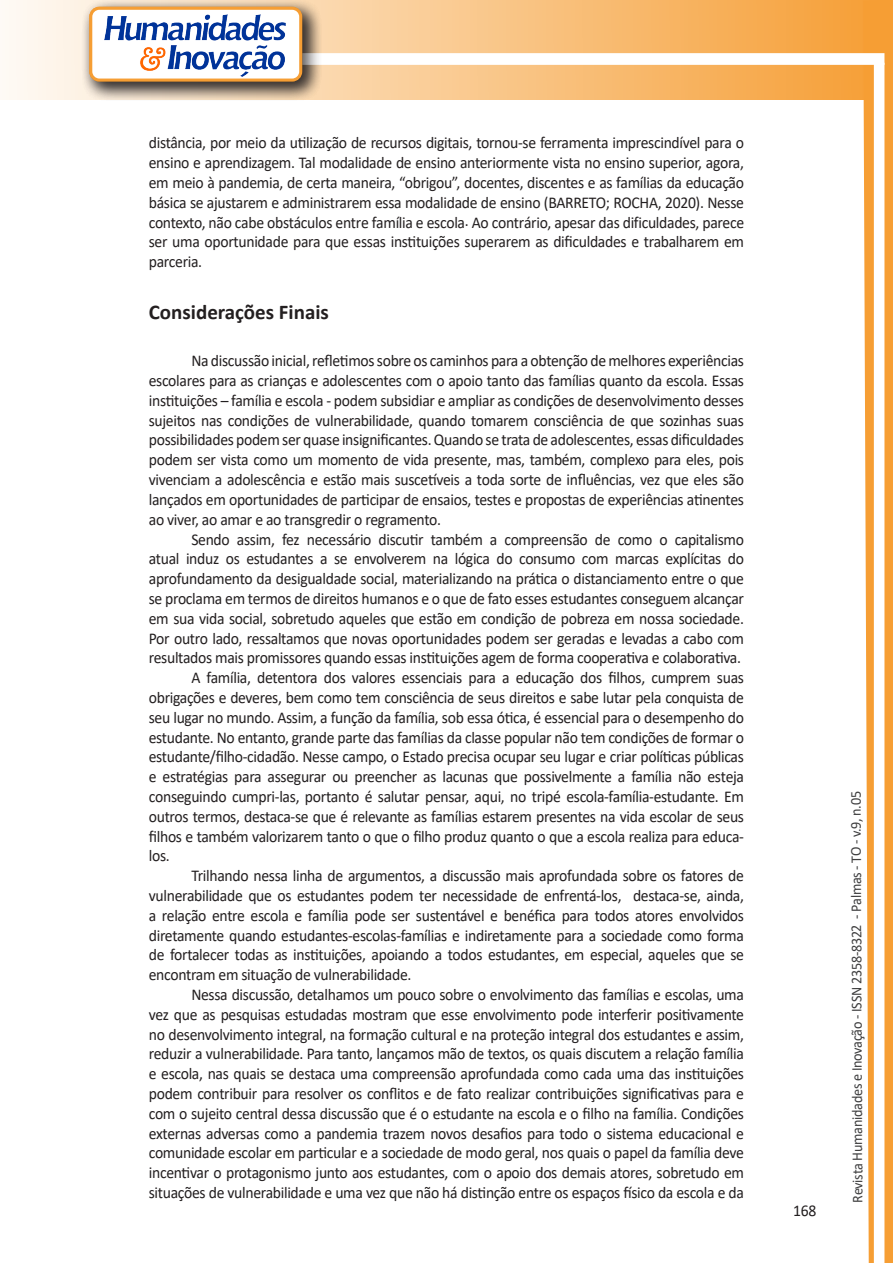
<style>
.page{position:relative;width:893px;height:1263px;background:#fff}
.page>*{position:absolute;margin:0;border:0;box-sizing:border-box;transform-origin:0 0}
.Titulo_2{font:700 21px "Calibri";color:#231f20}
.texto{font:16.5px/19.8px "Calibri";letter-spacing:-.02em;color:#231f20;text-align:justify;scale:.95 1}
.t1{font:15px "Calibri";letter-spacing:-.025em;color:#3e3e3f;scale:.95 1}
</style>
<div class="page">
<svg style="left:5px;top:0;width:858px;height:100px"></svg>
<div style="left:302px;top:53px;width:582px;height:12px;background:#fff;border:2px solid #fff"></div>
<svg style="left:863px;top:0;width:30px;height:1263px"></svg>
<div style="left:81px;top:0;width:241px;height:102px;background:#231f20;opacity:.75"></div>
<div style="left:91px;top:8px;width:210px;height:72px;background:#fff;border-radius:9px"></div>
<img style="left:104px;top:14px;width:181px;height:62px">
<div style="left:89px;top:7px;width:213px;height:75px;border:3px solid #f69e34;border-radius:9px"></div>
<p class="texto" style="left:149px;top:133px;width:628px">distância, por meio da utilização de recursos digitais, tornou-se ferramenta imprescindível para o ensino e aprendizagem. Tal modalidade de ensino anteriormente vista no ensino superior, agora, em meio à pandemia, de certa maneira, “obrigou”, docentes, discentes e as famílias da educação básica se ajustarem e administrarem essa modalidade de ensino (BARRETO; ROCHA, 2020). Nesse contexto, não cabe obstáculos entre família e escola. Ao contrário, apesar das dificuldades, parece ser uma oportunidade para que essas instituições superarem as dificuldades e trabalharem em parceria.</p>
<p class="Titulo_2" style="left:149px;top:298px;width:182px">Considerações Finais</p>
<p class="texto" style="left:149px;top:350px;width:628px;text-indent:43px">Na discussão inicial, refletimos sobre os caminhos para a obtenção de melhores experiências escolares para as crianças e adolescentes com o apoio tanto das famílias quanto da escola. Essas instituições – família e escola - podem subsidiar e ampliar as condições de desenvolvimento desses sujeitos nas condições de vulnerabilidade, quando tomarem consciência de que sozinhas suas possibilidades podem ser quase insignificantes. Quando se trata de adolescentes, essas dificuldades podem ser vista como um momento de vida presente, mas, também, complexo para eles, pois vivenciam a adolescência e estão mais suscetíveis a toda sorte de influências, vez que eles são lançados em oportunidades de participar de ensaios, testes e propostas de experiências atinentes ao viver, ao amar e ao transgredir o regramento.</p>
<p class="texto" style="left:149px;top:529px;width:628px;text-indent:43px">Sendo assim, fez necessário discutir também a compreensão de como o capitalismo atual induz os estudantes a se envolverem na lógica do consumo com marcas explícitas do aprofundamento da desigualdade social, materializando na prática o distanciamento entre o que se proclama em termos de direitos humanos e o que de fato esses estudantes conseguem alcançar em sua vida social, sobretudo aqueles que estão em condição de pobreza em nossa sociedade.<br>Por outro lado, ressaltamos que novas oportunidades podem ser geradas e levadas a cabo com resultados mais promissores quando essas instituições agem de forma cooperativa e colaborativa.</p>
<p class="texto" style="left:149px;top:667px;width:628px;text-indent:43px">A família, detentora dos valores essenciais para a educação dos filhos, cumprem suas obrigações e deveres, bem como tem consciência de seus direitos e sabe lutar pela conquista de seu lugar no mundo. Assim, a função da família, sob essa ótica, é essencial para o desempenho do estudante. No entanto, grande parte das famílias da classe popular não tem condições de formar o estudante/filho-cidadão. Nesse campo, o Estado precisa ocupar seu lugar e criar políticas públicas e estratégias para assegurar ou preencher as lacunas que possivelmente a família não esteja conseguindo cumpri-las, portanto é salutar pensar, aqui, no tripé escola-família-estudante. Em outros termos, destaca-se que é relevante as famílias estarem presentes na vida escolar de seus filhos e também valorizarem tanto o que o filho produz quanto o que a escola realiza para educa&shy;los.</p>
<p class="texto" style="left:149px;top:865px;width:628px;text-indent:43px">Trilhando nessa linha de argumentos, a discussão mais aprofundada sobre os fatores de vulnerabilidade que os estudantes podem ter necessidade de enfrentá-los, destaca-se, ainda, a relação entre escola e família pode ser sustentável e benéfica para todos atores envolvidos diretamente quando estudantes-escolas-famílias e indiretamente para a sociedade como forma de fortalecer todas as instituições, apoiando a todos estudantes, em especial, aqueles que se encontram em situação de vulnerabilidade.</p>
<p class="texto" style="left:149px;top:984px;width:628px;text-indent:43px">Nessa discussão, detalhamos um pouco sobre o envolvimento das famílias e escolas, uma vez que as pesquisas estudadas mostram que esse envolvimento pode interferir positivamente no desenvolvimento integral, na formação cultural e na proteção integral dos estudantes e assim, reduzir a vulnerabilidade. Para tanto, lançamos mão de textos, os quais discutem a relação família e escola, nas quais se destaca uma compreensão aprofundada como cada uma das instituições podem contribuir para resolver os conflitos e de fato realizar contribuições significativas para e com o sujeito central dessa discussão que é o estudante na escola e o filho na família. Condições externas adversas como a pandemia trazem novos desafios para todo o sistema educacional e comunidade escolar em particular e a sociedade de modo geral, nos quais o papel da família deve incentivar o protagonismo junto aos estudantes, com o apoio dos demais atores, sobretudo em situações de vulnerabilidade e uma vez que não há distinção entre os espaços físico da escola e da</p>
<p class="texto" style="left:793px;top:1200px;width:26px">168</p>
<p class="t1" style="left:846px;top:1203px;width:435px;rotate:-90deg">Revista Humanidades e Inovação - ISSN 2358-8322 - Palmas - TO - v.9, n.05</p>
</div>
